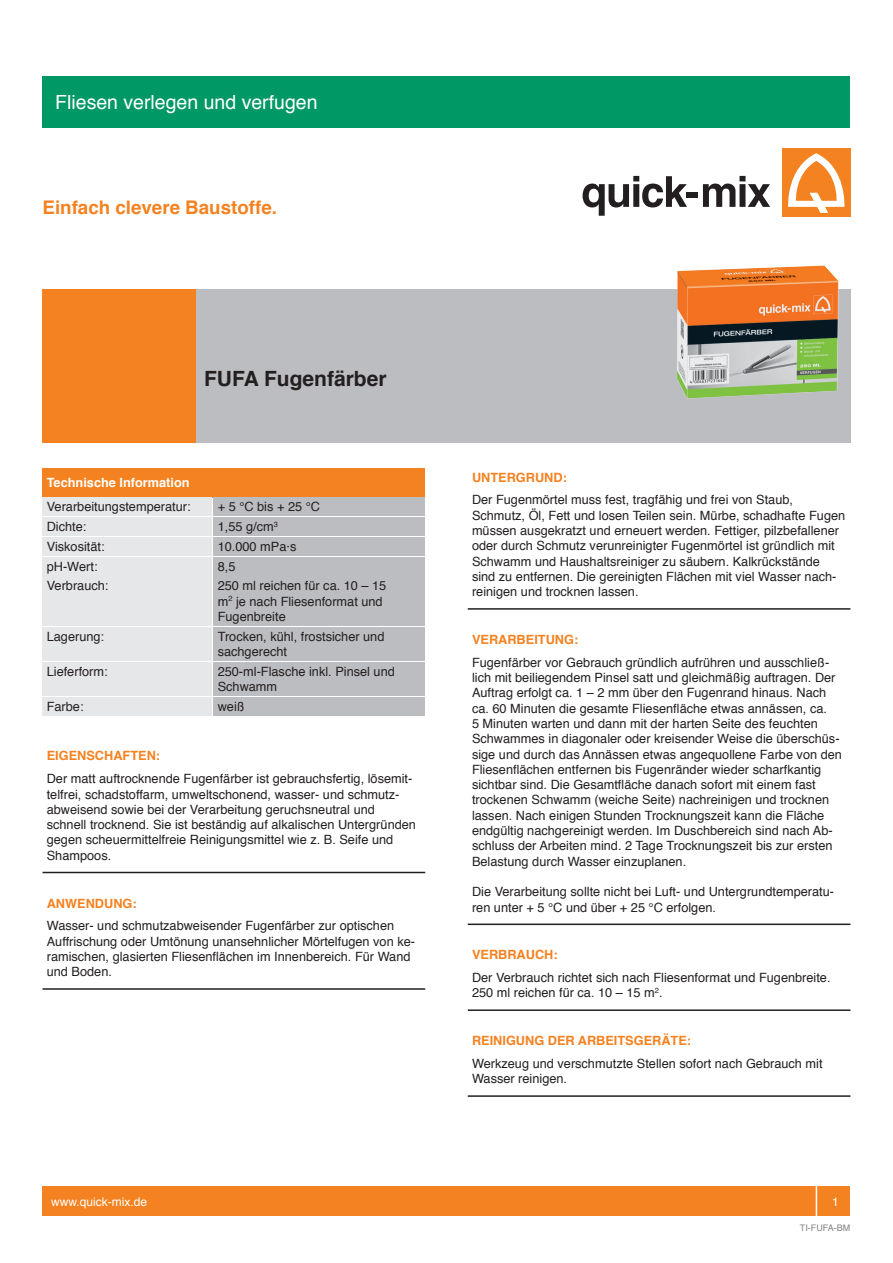
<style>
.page{position:relative;width:893px;height:1263px;background:#fff}
.page>*{position:absolute;margin:0;border:0;box-sizing:border-box;transform-origin:0 0}
.t1{font:700 21px "Helvetica";color:#231f20}
.t2{font:19.5px "Helvetica";color:#fff}
.t3{font:700 18.75px "Helvetica";color:#f58220}
.t4{font:12.75px/15.3px "Helvetica";color:#231f20}
.t5{font:700 12.75px "Helvetica";color:#f58220}
.t6{font:700 12.75px "Helvetica";color:#fff}
.t7{font:12px "Helvetica";color:#fff}
.t8{font:9px "Helvetica";color:#808285}
</style>
<div class="page">
<div style="left:43px;top:77px;width:807px;height:51px;background:#009864"></div>
<svg style="left:583px;top:176px;width:104px;height:40px"></svg>
<div style="left:686px;top:192px;width:12px;height:6px;background:#231f20"></div>
<svg style="left:703px;top:176px;width:67px;height:31px"></svg>
<div style="left:782px;top:149px;width:68px;height:68px;background:#f58220"></div>
<svg style="left:788px;top:153px;width:57px;height:60px"></svg>
<div style="left:43px;top:1186px;width:807px;height:30px;background:#f58220"></div>
<div style="left:816px;top:1181px;width:39px;height:40px;border:2px solid #fff"></div>
<div style="left:191px;top:289px;width:659px;height:153px;background:#bcbdc0"></div>
<div style="left:43px;top:289px;width:153px;height:153px;background:#f58220"></div>
<img style="left:677px;top:265px;width:162px;height:134px">
<div style="left:43px;top:468px;width:382px;height:29px;background:#f58220"></div>
<div style="left:43px;top:497px;width:169px;height:19px;background:#e6e7e9"></div>
<div style="left:213px;top:497px;width:212px;height:19px;background:#bcbdc0"></div>
<div style="left:43px;top:517px;width:169px;height:19px;background:#e6e7e9"></div>
<div style="left:213px;top:517px;width:212px;height:19px;background:#bcbdc0"></div>
<div style="left:43px;top:537px;width:169px;height:19px;background:#e6e7e9"></div>
<div style="left:213px;top:537px;width:212px;height:19px;background:#bcbdc0"></div>
<div style="left:43px;top:557px;width:169px;height:18px;background:#e6e7e9"></div>
<div style="left:213px;top:557px;width:212px;height:18px;background:#bcbdc0"></div>
<div style="left:43px;top:577px;width:169px;height:49px;background:#e6e7e9"></div>
<div style="left:213px;top:577px;width:212px;height:49px;background:#bcbdc0"></div>
<div style="left:43px;top:627px;width:169px;height:34px;background:#e6e7e9"></div>
<div style="left:213px;top:627px;width:212px;height:34px;background:#bcbdc0"></div>
<div style="left:43px;top:662px;width:169px;height:34px;background:#e6e7e9"></div>
<div style="left:213px;top:662px;width:212px;height:34px;background:#bcbdc0"></div>
<div style="left:43px;top:697px;width:169px;height:19px;background:#e6e7e9"></div>
<div style="left:213px;top:697px;width:212px;height:19px;background:#bcbdc0"></div>
<hr style="left:43px;top:872px;width:382px;height:1px;background:#231f20">
<hr style="left:43px;top:988px;width:382px;height:2px;background:#231f20">
<hr style="left:468px;top:608px;width:382px;height:2px;background:#231f20">
<hr style="left:468px;top:923px;width:382px;height:2px;background:#231f20">
<hr style="left:468px;top:1009px;width:382px;height:2px;background:#231f20">
<hr style="left:468px;top:1095px;width:382px;height:2px;background:#231f20">
<p class="t2" style="left:55px;top:87px;width:264px">Fliesen verlegen und verfugen</p>
<p class="t3" style="left:43px;top:192px;width:236px">Einfach clevere Baustoffe.</p>
<p class="t1" style="left:204px;top:361px;width:184px">FUFA Fugenfärber</p>
<p class="t6" style="left:47px;top:473px;width:144px">Technische Information</p>
<p class="t4" style="left:47px;top:500px;width:145px">Verarbeitungstemperatur:</p>
<p class="t4" style="left:218px;top:500px;width:104px">+ 5 °C bis + 25 °C</p>
<p class="t4" style="left:47px;top:519px;width:41px">Dichte:</p>
<p class="t4" style="left:218px;top:519px;width:62px">1,55 g/cm<sup>3</sup></p>
<p class="t4" style="left:47px;top:539px;width:59px">Viskosität:</p>
<p class="t4" style="left:218px;top:539px;width:80px">10.000 mPa·s</p>
<p class="t4" style="left:47px;top:559px;width:52px">pH-Wert:</p>
<p class="t4" style="left:218px;top:559px;width:19px">8,5</p>
<p class="t4" style="left:47px;top:579px;width:63px">Verbrauch:</p>
<p class="t4" style="left:218px;top:579px;width:170px">250 ml reichen für ca. 10 – 15 m<sup>2</sup> je nach Fliesenformat und<br>Fugenbreite</p>
<p class="t4" style="left:47px;top:629px;width:59px">Lagerung:</p>
<p class="t4" style="left:218px;top:629px;width:168px">Trocken, kühl, frostsicher und sachgerecht</p>
<p class="t4" style="left:47px;top:664px;width:62px">Lieferform:</p>
<p class="t4" style="left:218px;top:664px;width:179px">250-ml-Flasche inkl. Pinsel und<br>Schwamm</p>
<p class="t4" style="left:47px;top:699px;width:38px">Farbe:</p>
<p class="t4" style="left:218px;top:699px;width:28px">weiß</p>
<p class="t5" style="left:47px;top:746px;width:115px">EIGENSCHAFTEN:</p>
<p class="t4" style="left:47px;top:771px;width:371px">Der matt auftrocknende Fugenfärber ist gebrauchsfertig, lösemit&shy;telfrei, schadstoffarm, umweltschonend, wasser- und schmutz&shy;abweisend sowie bei der Verarbeitung geruchsneutral und schnell trocknend. Sie ist beständig auf alkalischen Untergründen gegen scheuermittelfreie Reinigungsmittel wie z. B. Seife und Shampoos.</p>
<p class="t5" style="left:47px;top:893px;width:91px">ANWENDUNG:</p>
<p class="t4" style="left:47px;top:918px;width:370px">Wasser- und schmutzabweisender Fugenfärber zur optischen Auffrischung oder Umtönung unansehnlicher Mörtelfugen von ke&shy;ramischen, glasierten Fliesenflächen im Innenbereich. Für Wand und Boden.</p>
<p class="t5" style="left:472px;top:467px;width:96px">UNTERGRUND:</p>
<p class="t4" style="left:472px;top:493px;width:375px">Der Fugenmörtel muss fest, tragfähig und frei von Staub, Schmutz, Öl, Fett und losen Teilen sein. Mürbe, schadhafte Fugen müssen ausgekratzt und erneuert werden. Fettiger, pilzbefallener oder durch Schmutz verunreinigter Fugenmörtel ist gründlich mit Schwamm und Haushaltsreiniger zu säubern. Kalkrückstände sind zu entfernen. Die gereinigten Flächen mit viel Wasser nach&shy;reinigen und trocknen lassen.</p>
<p class="t5" style="left:472px;top:629px;width:108px">VERARBEITUNG:</p>
<p class="t4" style="left:472px;top:655px;width:371px">Fugenfärber vor Gebrauch gründlich aufrühren und ausschließ&shy;lich mit beiliegendem Pinsel satt und gleichmäßig auftragen. Der Auftrag erfolgt ca. 1 – 2 mm über den Fugenrand hinaus. Nach ca. 60 Minuten die gesamte Fliesenfläche etwas annässen, ca.<br>5 Minuten warten und dann mit der harten Seite des feuchten Schwammes in diagonaler oder kreisender Weise die überschüs&shy;sige und durch das Annässen etwas angequollene Farbe von den Fliesenflächen entfernen bis Fugenränder wieder scharfkantig sichtbar sind. Die Gesamtfläche danach sofort mit einem fast trockenen Schwamm (weiche Seite) nachreinigen und trocknen lassen. Nach einigen Stunden Trocknungszeit kann die Fläche endgültig nachgereinigt werden. Im Duschbereich sind nach Ab&shy;schluss der Arbeiten mind. 2 Tage Trocknungszeit bis zur ersten Belastung durch Wasser einzuplanen.</p>
<p class="t4" style="left:472px;top:884px;width:364px">Die Verarbeitung sollte nicht bei Luft- und Untergrundtemperatu&shy;ren unter + 5 °C und über + 25 °C erfolgen.</p>
<p class="t5" style="left:472px;top:945px;width:87px">VERBRAUCH:</p>
<p class="t4" style="left:472px;top:970px;width:360px">Der Verbrauch richtet sich nach Fliesenformat und Fugenbreite.</p>
<p class="t4" style="left:472px;top:986px;width:192px">250 ml reichen für ca. 10 – 15 m<sup>2</sup>.</p>
<p class="t5" style="left:472px;top:1030px;width:221px">REINIGUNG DER ARBEITSGERÄTE:</p>
<p class="t4" style="left:472px;top:1056px;width:352px">Werkzeug und verschmutzte Stellen sofort nach Gebrauch mit<br>Wasser reinigen.</p>
<p class="t7" style="left:51px;top:1192px;width:98px">www.quick-mix.de</p>
<p class="t7" style="left:832px;top:1192px;width:8px">1</p>
<p class="t8" style="left:800px;top:1221px;width:52px">TI-FUFA-BM</p>
</div>
